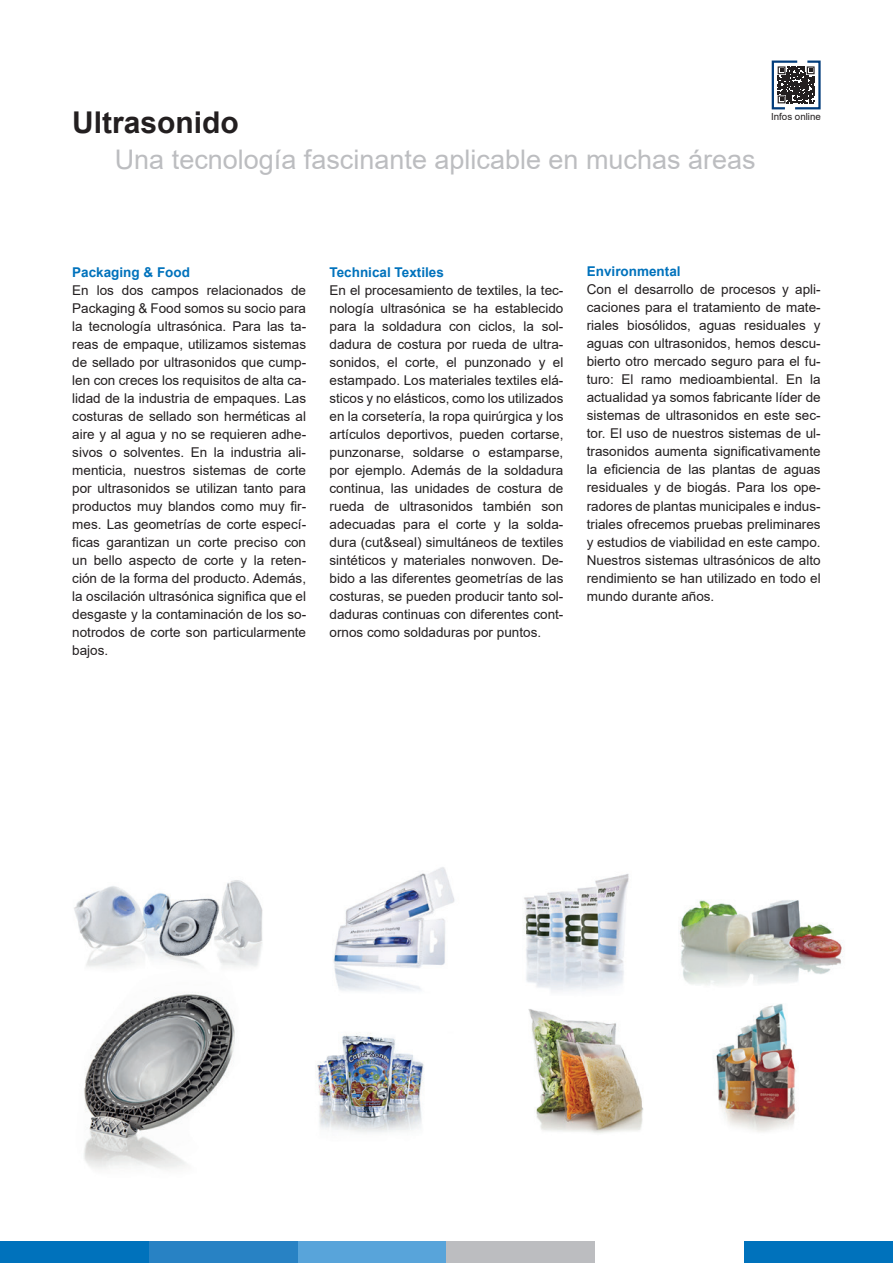
<style>
.page{position:relative;width:893px;height:1263px;background:#fff}
.page>*{position:absolute;margin:0;border:0;box-sizing:border-box;transform-origin:0 0}
.t1{font:700 30px "Arial";color:#231f20}
.t2{font:27px "Arial";color:#bcbdc0}
.t3{font:13.5px/18px "Arial";color:#231f20;text-align:justify}
.t4{font:700 13.5px "Arial";color:#0072bc}
.t5{font:9.75px "Arial";color:#231f20}
</style>
<div class="page">
<div style="left:0;top:1242px;width:149px;height:21px;background:#0072bc"></div>
<div style="left:149px;top:1242px;width:149px;height:21px;background:#2882c4"></div>
<div style="left:298px;top:1242px;width:148px;height:21px;background:#58a4da"></div>
<div style="left:446px;top:1242px;width:149px;height:21px;background:#bcbdc0"></div>
<div style="left:744px;top:1242px;width:149px;height:21px;background:#0072bc"></div>
<img style="left:74px;top:867px;width:769px;height:302px">
<svg style="left:771px;top:60px;width:50px;height:50px"></svg>
<h1 class="t1" style="left:72px;top:101px;width:168px">Ultrasonido</h1>
<h2 class="t2" style="left:115px;top:140px;width:642px">Una tecnología fascinante aplicable en muchas áreas</h2>
<p class="t5" style="left:771px;top:110px;width:51px">Infos online</p>
<p class="t4" style="left:72px;top:262px;width:119px">Packaging &amp; Food</p>
<p class="t3" style="left:72px;top:281px;width:235px">En los dos campos relacionados de Packaging &amp; Food somos su socio para la tecnología ultrasónica. Para las ta&shy;reas de empaque, utilizamos sistemas de sellado por ultrasonidos que cump&shy;len con creces los requisitos de alta ca&shy;lidad de la industria de empaques. Las costuras de sellado son herméticas al aire y al agua y no se requieren adhe&shy;sivos o solventes. En la industria ali&shy;menticia, nuestros sistemas de corte por ultrasonidos se utilizan tanto para productos muy blandos como muy fir&shy;mes. Las geometrías de corte especí&shy;ficas garantizan un corte preciso con un bello aspecto de corte y la reten&shy;ción de la forma del producto. Además, la oscilación ultrasónica significa que el desgaste y la contaminación de los so&shy;notrodos de corte son particularmente bajos.</p>
<p class="t4" style="left:330px;top:262px;width:116px">Technical Textiles</p>
<p class="t3" style="left:330px;top:281px;width:235px">En el procesamiento de textiles, la tec&shy;nología ultrasónica se ha establecido para la soldadura con ciclos, la sol&shy;dadura de costura por rueda de ultra&shy;sonidos, el corte, el punzonado y el estampado. Los materiales textiles elá&shy;sticos y no elásticos, como los utilizados en la corsetería, la ropa quirúrgica y los artículos deportivos, pueden cortarse, punzonarse, soldarse o estamparse, por ejemplo. Además de la soldadura continua, las unidades de costura de rueda de ultrasonidos también son adecuadas para el corte y la solda&shy;dura (cut&amp;seal) simultáneos de textiles sintéticos y materiales nonwoven. De&shy;bido a las diferentes geometrías de las costuras, se pueden producir tanto sol&shy;daduras continuas con diferentes cont&shy;ornos como soldaduras por puntos.</p>
<p class="t4" style="left:587px;top:262px;width:95px">Environmental</p>
<p class="t3" style="left:587px;top:281px;width:235px">Con el desarrollo de procesos y apli&shy;caciones para el tratamiento de mate&shy;riales biosólidos, aguas residuales y aguas con ultrasonidos, hemos descu&shy;bierto otro mercado seguro para el fu&shy;turo: El ramo medioambiental. En la actualidad ya somos fabricante líder de sistemas de ultrasonidos en este sec&shy;tor. El uso de nuestros sistemas de ul&shy;trasonidos aumenta significativamente la eficiencia de las plantas de aguas residuales y de biogás. Para los ope&shy;radores de plantas municipales e indus&shy;triales ofrecemos pruebas preliminares y estudios de viabilidad en este campo.<br>Nuestros sistemas ultrasónicos de alto rendimiento se han utilizado en todo el mundo durante años.</p>
</div>
